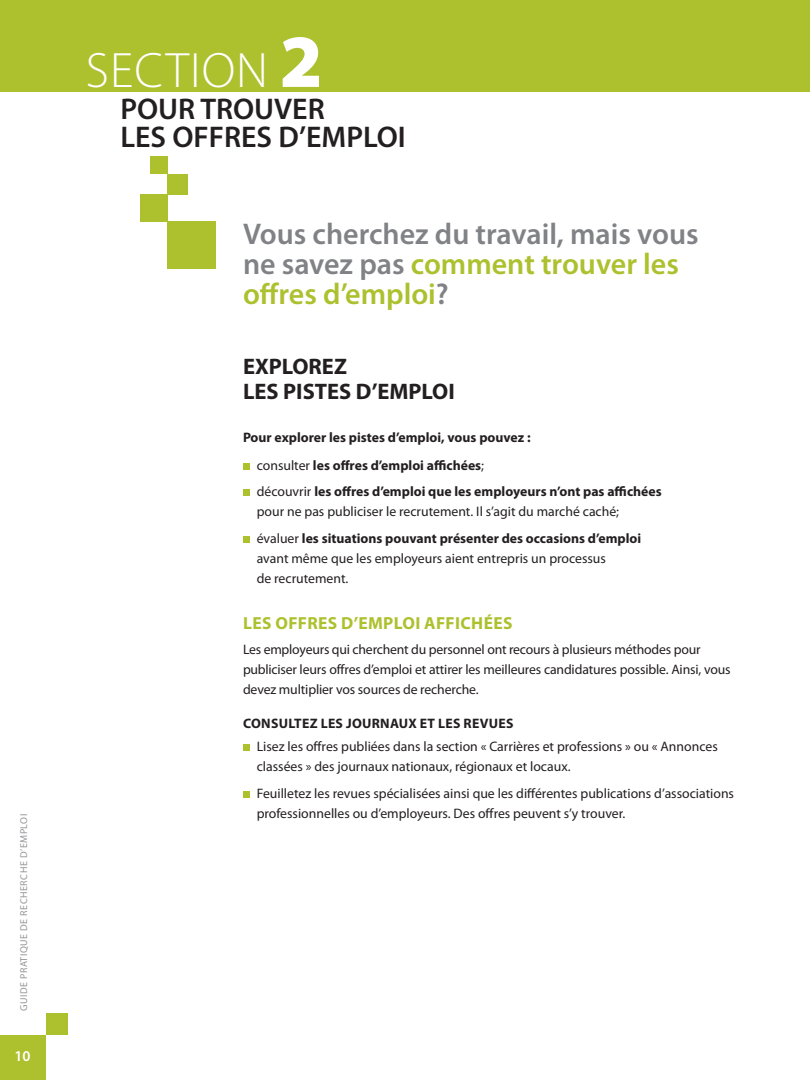
<style>
.page{position:relative;width:810px;height:1080px;background:#fff}
.page>*{position:absolute;margin:0;border:0;box-sizing:border-box;transform-origin:0 0}
.t1{font:900 75.5px "Myriad Pro";color:#fff}
.t2{font:300 50px "Myriad Pro";color:#fff}
.t3{font:600 30px/30px "Myriad Pro";color:#808285}
.t4{font:600 30px/27.5px "Myriad Pro";color:#231f20}
.t5{font:700 22.5px/25px "Myriad Pro";color:#231f20}
.t6{font:700 17.5px "Myriad Pro";letter-spacing:.02em;color:#adc02e}
.t7{font:600 15px "Myriad Pro";color:#fff}
.t8{font:13.75px/20px "Myriad Pro";color:#231f20}
.t9{font:700 13.75px/27.2px "Myriad Pro";color:#231f20}
.t10{font:10px "Myriad Pro";letter-spacing:.05em;color:#939598}
.s1{color:#adc02e}
.s2{font-weight:400}
.s3{font-weight:700}
</style>
<div class="page">
<div style="left:140px;top:195px;width:28px;height:27px;background:#adc02e"></div>
<div style="left:168px;top:174px;width:20px;height:21px;background:#adc02e"></div>
<div style="left:150px;top:157px;width:18px;height:17px;background:#adc02e"></div>
<div style="left:168px;top:222px;width:48px;height:47px;background:#adc02e"></div>
<div style="left:243px;top:463px;width:7px;height:7px;background:#adc02e"></div>
<div style="left:243px;top:489px;width:7px;height:7px;background:#adc02e"></div>
<div style="left:243px;top:536px;width:7px;height:7px;background:#adc02e"></div>
<div style="left:243px;top:744px;width:7px;height:7px;background:#adc02e"></div>
<div style="left:243px;top:791px;width:7px;height:7px;background:#adc02e"></div>
<div style="left:46px;top:1014px;width:22px;height:21px;background:#adc02e"></div>
<div style="left:0;top:1035px;width:46px;height:45px;background:#adc02e"></div>
<div style="left:0;top:0;width:810px;height:91px;background:#adc02e"></div>
<p class="t10" style="left:18px;top:1011px;width:199px;rotate:-90deg">GUIDE PRATIQUE DE RECHERCHE D’EMPLOI</p>
<p class="t7" style="left:14px;top:1047px;width:18px">10</p>
<h2 class="t2" style="left:86px;top:43px;width:51px">SECTION</h2>
<h1 class="t1" style="left:280px;top:19px;width:45px">2</h1>
<h1 class="t1" style="left:280px;top:19px;width:45px">1</h1>
<h3 class="t4" style="left:120px;top:95px;width:287px">POUR TROUVER<br>LES OFFRES D’EMPLOI</h3>
<h3 class="t3" style="left:243px;top:219px;width:457px">Vous cherchez du travail, mais vous ne savez pas <span class="s1">comment trouver les offres d’emploi</span>?</h3>
<h3 class="t5" style="left:243px;top:354px;width:213px">EXPLOREZ<br>LES PISTES D’EMPLOI</h3>
<p class="t9" style="left:257px;top:423px;width:407px;text-indent:-14px">Pour explorer les pistes d’emploi, vous pouvez :<br><span class="s2">consulter</span> les offres d’emploi affichées<span class="s2">;<br>découvrir</span> les offres d’emploi que les employeurs n’ont pas affichées</p>
<p class="t8" style="left:257px;top:498px;width:386px;line-height:26.8px">pour ne pas publiciser le recrutement. Il s’agit du marché caché; évaluer <span class="s3">les situations pouvant présenter des occasions d’emploi</span></p>
<p class="t8" style="left:257px;top:548px;width:351px">avant même que les employeurs aient entrepris un processus de recrutement.</p>
<p class="t6" style="left:243px;top:612px;width:271px">LES OFFRES D’EMPLOI AFFICHÉES</p>
<p class="t8" style="left:243px;top:639px;width:489px">Les employeurs qui cherchent du personnel ont recours à plusieurs méthodes pour publiciser leurs offres d’emploi et attirer les meilleures candidatures possible. Ainsi, vous devez multiplier vos sources de recherche.</p>
<p class="t9" style="left:243px;top:709px;width:14px">Consultez</p>
<p class="t9" style="left:321px;top:709px;width:8px">les</p>
<p class="t9" style="left:346px;top:709px;width:13px">journaux</p>
<p class="t9" style="left:420px;top:709px;width:27px">et les</p>
<p class="t9" style="left:464px;top:709px;width:7px">revues</p>
<p class="t8" style="left:257px;top:737px;width:463px">Lisez les offres publiées dans la section « Carrières et professions » ou « Annonces classées » des journaux nationaux, régionaux et locaux.</p>
<p class="t8" style="left:257px;top:783px;width:479px">Feuilletez les revues spécialisées ainsi que les différentes publications d’associations professionnelles ou d’employeurs. Des offres peuvent s’y trouver.</p>
</div>
